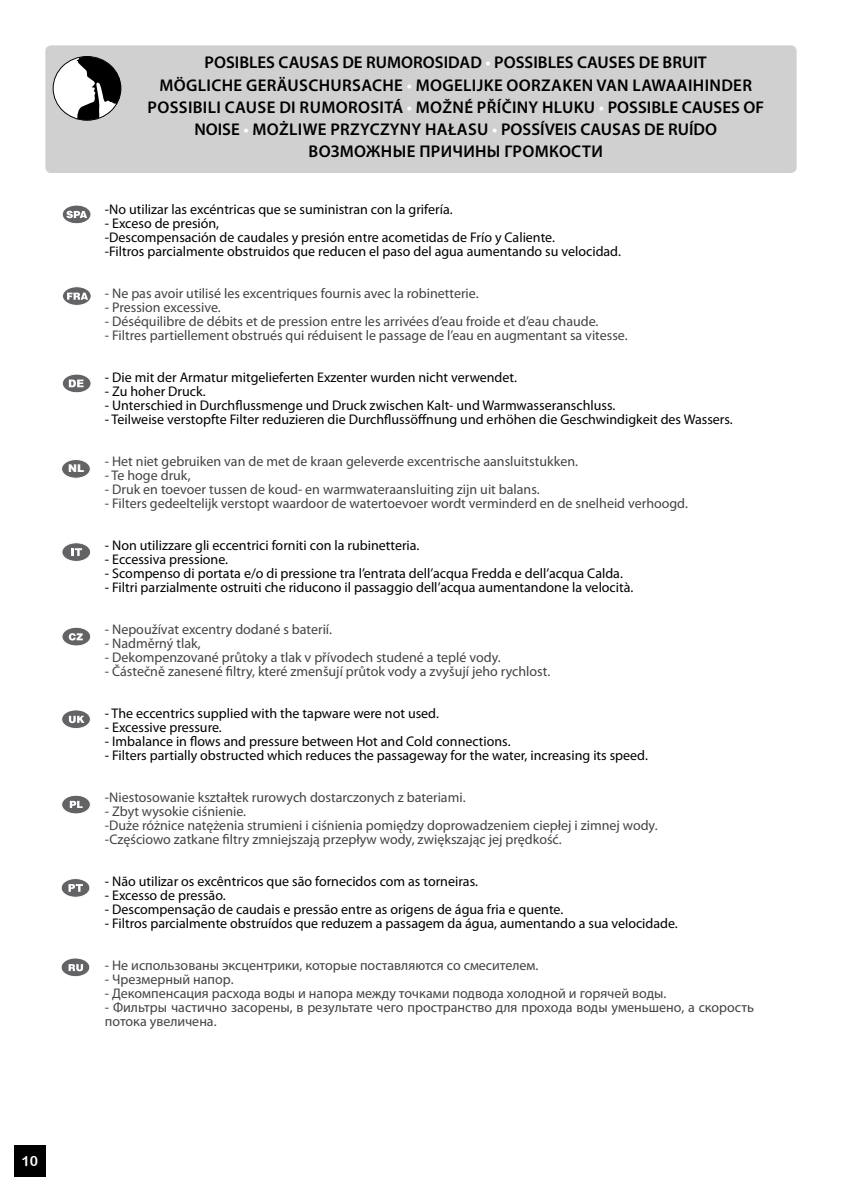
<style>
.page{position:relative;width:842px;height:1191px;background:#fff}
.page>*{position:absolute;margin:0;border:0;box-sizing:border-box;transform-origin:0 0}
.t1{font:600 17px/22px "Myriad Pro";letter-spacing:.02em;color:#000;text-align:center}
.t2{font:14px/14px "Myriad Pro";color:#000}
.t3{font:14px/14px "Myriad Pro";color:#434343}
.t4{font:14px "Arial Rounded MT Bold";color:#fff}
.t5{font:900 10.8px "Arial";color:#fff}
.s1{color:#fff}
</style>
<div class="page">
<div style="left:14px;top:1145px;width:31px;height:31px;background:#000"></div>
<div style="left:45px;top:45px;width:752px;height:128px;background:#d0d0d0;border-radius:6px"></div>
<svg style="left:45px;top:56px;width:76px;height:65px"></svg>
<div style="left:62px;top:205px;width:29px;height:19px;background:#636366;border-radius:50%"></div>
<div style="left:62px;top:205px;width:29px;height:19px;border:1px solid #fff;border-radius:50%"></div>
<svg style="left:66px;top:211px;width:21px;height:7px"></svg>
<svg style="left:62px;top:287px;width:29px;height:18px"></svg>
<div style="left:62px;top:286px;width:30px;height:20px;border:1px solid #fff;border-radius:50%"></div>
<svg style="left:67px;top:293px;width:21px;height:7px"></svg>
<svg style="left:62px;top:374px;width:29px;height:19px"></svg>
<div style="left:62px;top:374px;width:30px;height:19px;border:1px solid #fff;border-radius:50%"></div>
<svg style="left:69px;top:379px;width:15px;height:8px"></svg>
<div style="left:62px;top:459px;width:28px;height:19px;background:#636366;border-radius:50%"></div>
<div style="left:61px;top:459px;width:30px;height:19px;border:1px solid #fff;border-radius:50%"></div>
<div style="left:62px;top:543px;width:29px;height:18px;background:#636366;border-radius:50%"></div>
<div style="left:61px;top:542px;width:30px;height:20px;border:1px solid #fff;border-radius:50%"></div>
<svg style="left:71px;top:548px;width:11px;height:8px"></svg>
<svg style="left:62px;top:627px;width:29px;height:19px"></svg>
<div style="left:61px;top:627px;width:30px;height:19px;border:1px solid #fff;border-radius:50%"></div>
<svg style="left:69px;top:633px;width:14px;height:7px"></svg>
<div style="left:62px;top:710px;width:28px;height:18px;background:#636366;border-radius:50%"></div>
<div style="left:61px;top:709px;width:30px;height:20px;border:1px solid #fff;border-radius:50%"></div>
<svg style="left:69px;top:716px;width:15px;height:7px"></svg>
<svg style="left:62px;top:795px;width:28px;height:19px"></svg>
<div style="left:61px;top:794px;width:30px;height:20px;border:1px solid #fff;border-radius:50%"></div>
<svg style="left:70px;top:801px;width:13px;height:7px"></svg>
<div style="left:61px;top:878px;width:29px;height:19px;background:#636366;border-radius:50%"></div>
<div style="left:61px;top:878px;width:29px;height:19px;border:1px solid #fff;border-radius:50%"></div>
<svg style="left:68px;top:884px;width:15px;height:7px"></svg>
<svg style="left:61px;top:958px;width:29px;height:18px"></svg>
<div style="left:61px;top:957px;width:29px;height:20px;border:1px solid #fff;border-radius:50%"></div>
<svg style="left:69px;top:964px;width:14px;height:7px"></svg>
<p class="t5" style="left:68px;top:462px;width:18px">NL</p>
<p class="t1" style="left:148px;top:53px;width:618px">POSIBLES CAUSAS DE RUMOROSIDAD <span class="s1">•</span> POSSIBLES CAUSES DE BRUIT<br>MÖGLICHE GERÄUSCHURSACHE <span class="s1">•</span> MOGELIJKE OORZAKEN VAN LAWAAIHINDER POSSIBILI CAUSE DI RUMOROSITÁ <span class="s1">•</span> MOŽNÉ PŘÍČINY HLUKU <span class="s1">•</span> POSSIBLE CAUSES OF NOISE <span class="s1">•</span> MOŻLIWE PRZYCZYNY HAŁASU <span class="s1">•</span> POSSÍVEIS CAUSAS DE RUÍDO ВОЗМОЖНЫЕ ПРИЧИНЫ ГРОМКОСТИ</p>
<p class="t2" style="left:105px;top:203px;width:349px">-No utilizar las excéntricas que se suministran con la grifería.</p>
<p class="t2" style="left:105px;top:217px;width:518px">- Exceso de presión,<br>-Descompensación de caudales y presión entre acometidas de Frío y Caliente.<br>-Filtros parcialmente obstruidos que reducen el paso del agua aumentando su velocidad.</p>
<p class="t3" style="left:105px;top:287px;width:375px">- Ne pas avoir utilisé les excentriques fournis avec la robinetterie.</p>
<p class="t3" style="left:105px;top:301px;width:117px">- Pression excessive.</p>
<p class="t3" style="left:105px;top:315px;width:495px">- Déséquilibre de débits et de pression entre les arrivées d’eau froide et d’eau chaude.</p>
<p class="t3" style="left:105px;top:329px;width:524px">- Filtres partiellement obstrués qui réduisent le passage de l’eau en augmentant sa vitesse.</p>
<p class="t2" style="left:105px;top:371px;width:414px">- Die mit der Armatur mitgelieferten Exzenter wurden nicht verwendet.</p>
<p class="t2" style="left:105px;top:385px;width:102px">- Zu hoher Druck.</p>
<p class="t2" style="left:105px;top:399px;width:512px">- Unterschied in Durchflussmenge und Druck zwischen Kalt- und Warmwasseranschluss.</p>
<p class="t2" style="left:105px;top:413px;width:629px">- Teilweise verstopfte Filter reduzieren die Durchflussöffnung und erhöhen die Geschwindigkeit des Wassers.</p>
<p class="t3" style="left:105px;top:455px;width:475px">- Het niet gebruiken van de met de kraan geleverde excentrische aansluitstukken.</p>
<p class="t3" style="left:105px;top:469px;width:87px">- Te hoge druk,</p>
<p class="t3" style="left:105px;top:483px;width:436px">- Druk en toevoer tussen de koud- en warmwateraansluiting zijn uit balans.</p>
<p class="t3" style="left:105px;top:497px;width:584px">- Filters gedeeltelijk verstopt waardoor de watertoevoer wordt verminderd en de snelheid verhoogd.</p>
<p class="t2" style="left:105px;top:539px;width:316px">- Non utilizzare gli eccentrici forniti con la rubinetteria.</p>
<p class="t2" style="left:105px;top:553px;width:125px">- Eccessiva pressione.</p>
<p class="t2" style="left:105px;top:567px;width:519px">- Scompenso di portata e/o di pressione tra l’entrata dell’acqua Fredda e dell’acqua Calda.</p>
<p class="t2" style="left:105px;top:581px;width:530px">- Filtri parzialmente ostruiti che riducono il passaggio dell’acqua aumentandone la velocità.</p>
<p class="t3" style="left:105px;top:623px;width:229px">- Nepoužívat excentry dodané s baterií.</p>
<p class="t3" style="left:105px;top:637px;width:97px">- Nadměrný tlak,</p>
<p class="t3" style="left:105px;top:651px;width:397px">- Dekompenzované průtoky a tlak v přívodech studené a teplé vody.</p>
<p class="t3" style="left:105px;top:665px;width:447px">- Částečně zanesené filtry, které zmenšují průtok vody a zvyšují jeho rychlost.</p>
<p class="t2" style="left:105px;top:707px;width:335px">- The eccentrics supplied with the tapware were not used.</p>
<p class="t2" style="left:105px;top:721px;width:118px">- Excessive pressure.</p>
<p class="t2" style="left:105px;top:735px;width:407px">- Imbalance in flows and pressure between Hot and Cold connections.</p>
<p class="t2" style="left:105px;top:749px;width:544px">- Filters partially obstructed which reduces the passageway for the water, increasing its speed.</p>
<p class="t3" style="left:105px;top:791px;width:362px">-Niestosowanie kształtek rurowych dostarczonych z bateriami.</p>
<p class="t3" style="left:105px;top:805px;width:554px">- Zbyt wysokie ciśnienie.<br>-Duże różnice natężenia strumieni i ciśnienia pomiędzy doprowadzeniem ciepłej i zimnej wody. -Częściowo zatkane filtry zmniejszają przepływ wody, zwiększając jej prędkość.</p>
<p class="t2" style="left:105px;top:875px;width:375px">- Não utilizar os excêntricos que são fornecidos com as torneiras.</p>
<p class="t2" style="left:105px;top:889px;width:122px">- Excesso de pressão.</p>
<p class="t2" style="left:105px;top:903px;width:460px">- Descompensação de caudais e pressão entre as origens de água fria e quente.</p>
<p class="t2" style="left:105px;top:917px;width:574px">- Filtros parcialmente obstruídos que reduzem a passagem da água, aumentando a sua velocidade.</p>
<p class="t3" style="left:105px;top:959px;width:435px">- Не использованы эксцентрики, которые поставляются со смесителем.</p>
<p class="t3" style="left:105px;top:973px;width:130px">- Чрезмерный напор.</p>
<p class="t3" style="left:105px;top:987px;width:563px">- Декомпенсация расхода воды и напора между точками подвода холодной и горячей воды.</p>
<p class="t3" style="left:105px;top:1001px;width:651px">- Фильтры частично засорены, в результате чего пространство для прохода воды уменьшено, а скорость потока увеличена.</p>
<p class="t4" style="left:21px;top:1153px;width:18px">10</p>
</div>
